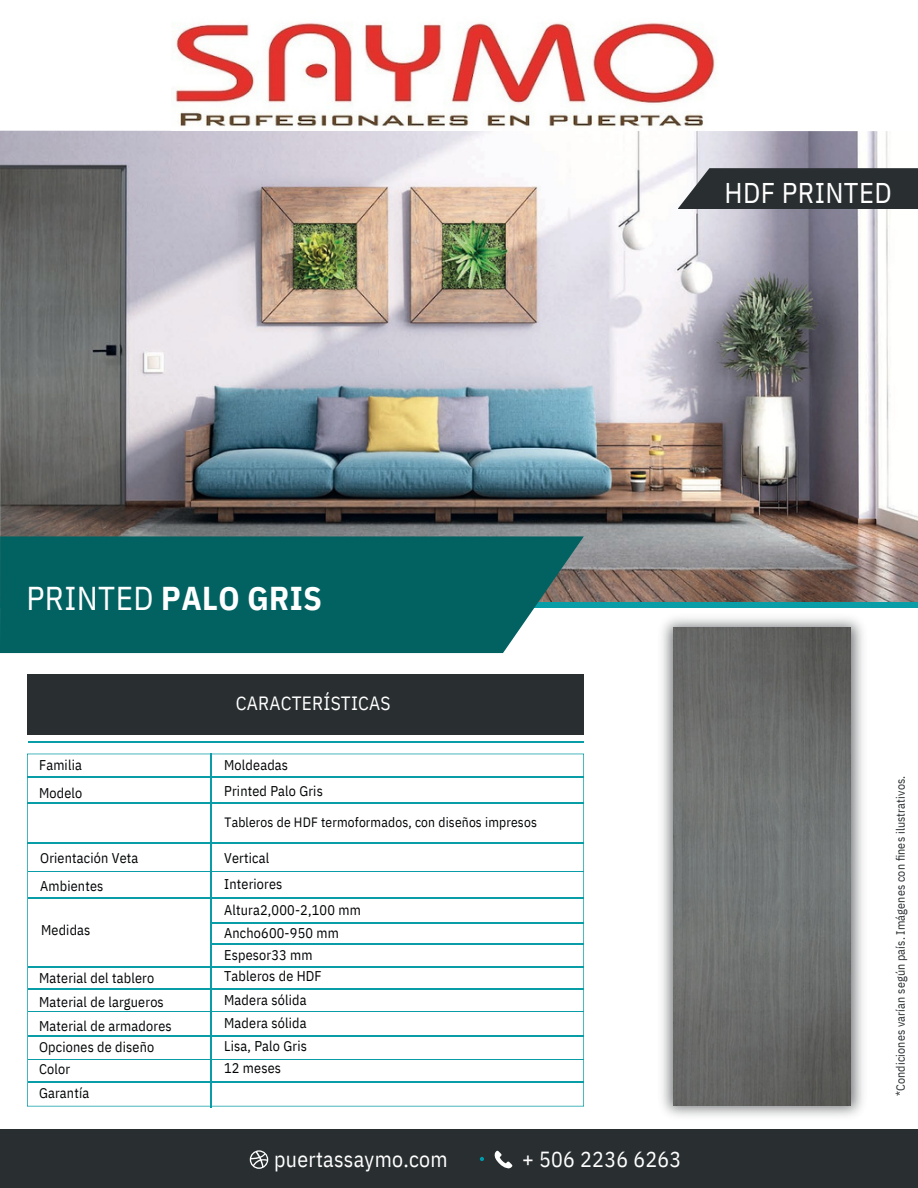
<style>
.page{position:relative;width:918px;height:1188px;background:#fff}
.page>*{position:absolute;margin:0;border:0;box-sizing:border-box;transform-origin:0 0}
.t1{font:700 33px "IBM Plex Sans Cond";letter-spacing:.015em;color:#fff}
.t2{font:28.5px "IBM Plex Sans Cond";letter-spacing:.015em;color:#fff}
.t3{font:21.75px "IBM Plex Sans Cond";letter-spacing:.015em;color:#fff}
.t4{font:19.2px "IBM Plex Sans Cond";letter-spacing:.015em;color:#fff}
.t5{font:14.1px/25.8px "IBM Plex Sans Cond";letter-spacing:.015em;color:#000305}
.t6{font:13.5px "IBM Plex Sans Cond";letter-spacing:.015em;color:#000305}
.t7{font:12px "IBM Plex Sans Cond";letter-spacing:.015em;color:#292e30}
.s1{font-weight:400}
</style>
<div class="page">
<img style="left:0;top:131px;width:918px;height:471px">
<img style="left:617px;top:572px;width:291px;height:545px">
<div style="left:27px;top:675px;width:557px;height:60px;background:#292e30"></div>
<svg style="left:27px;top:754px;width:557px;height:353px"></svg>
<hr style="left:210px;top:754px;width:1px;height:354px;background:#099da7">
<hr style="left:28px;top:742px;width:556px;height:1px;background:#099da7">
<hr style="left:211px;top:922px;width:373px;height:1px;background:#099da7">
<div style="left:0;top:602px;width:918px;height:6px;background:#099da7"></div>
<svg style="left:0;top:536px;width:584px;height:117px;background:#106868"></svg>
<svg style="left:678px;top:168px;width:240px;height:41px;background:#373b3d"></svg>
<img style="left:673px;top:628px;width:178px;height:478px">
<div style="left:0;top:1129px;width:918px;height:59px;background:#292e30"></div>
<svg style="left:250px;top:1150px;width:18px;height:19px"></svg>
<svg style="left:494px;top:1151px;width:18px;height:18px"></svg>
<svg style="left:480px;top:1157px;width:4px;height:4px"></svg>
<img style="left:174px;top:22px;width:542px;height:105px">
<h2 class="t2" style="left:725px;top:173px;width:169px">HDF PRINTED</h2>
<h1 class="t1" style="left:26px;top:576px;width:297px"><span class="s1">PRINTED</span> PALO GRIS</h1>
<p class="t5" style="left:39px;top:750px;width:45px;line-height:28.2px">Familia<br>Modelo</p>
<p class="t5" style="left:40px;top:844px;width:100px;line-height:28.2px">Orientación Veta<br>Ambientes</p>
<p class="t5" style="left:41px;top:917px;width:51px">Medidas</p>
<p class="t5" style="left:39px;top:966px;width:134px;line-height:23.7px">Material del tablero<br>Material de largueros<br>Material de armadores</p>
<p class="t5" style="left:39px;top:1035px;width:117px;line-height:23.1px">Opciones de diseño<br>Color<br>Garantía</p>
<h3 class="t4" style="left:236px;top:690px;width:157px">CARACTERÍSTICAS</h3>
<p class="t5" style="left:224px;top:752px;width:100px">Moldeadas<br>Printed Palo Gris</p>
<p class="t6" style="left:225px;top:813px;width:314px">Tableros de HDF termoformados, con diseños impresos</p>
<p class="t5" style="left:224px;top:845px;width:138px">Vertical<br>Interiores<br>Altura2,000-2,100 mm</p>
<p class="t5" style="left:224px;top:922px;width:116px;line-height:21.3px">Ancho600-950 mm<br>Espesor33 mm<br>Tableros de HDF</p>
<p class="t5" style="left:224px;top:988px;width:84px;line-height:22.8px;text-align:justify">Madera sólida Madera sólida Lisa, Palo Gris 12 meses</p>
<h3 class="t3" style="left:274px;top:1145px;width:175px">puertassaymo.com</h3>
<h3 class="t3" style="left:522px;top:1145px;width:161px">+ 506 2236 6263</h3>
<p class="t7" style="left:893px;top:1096px;width:322px;rotate:-90deg">*Condiciones varían según país. Imágenes con fines ilustrativos.</p>
</div>
